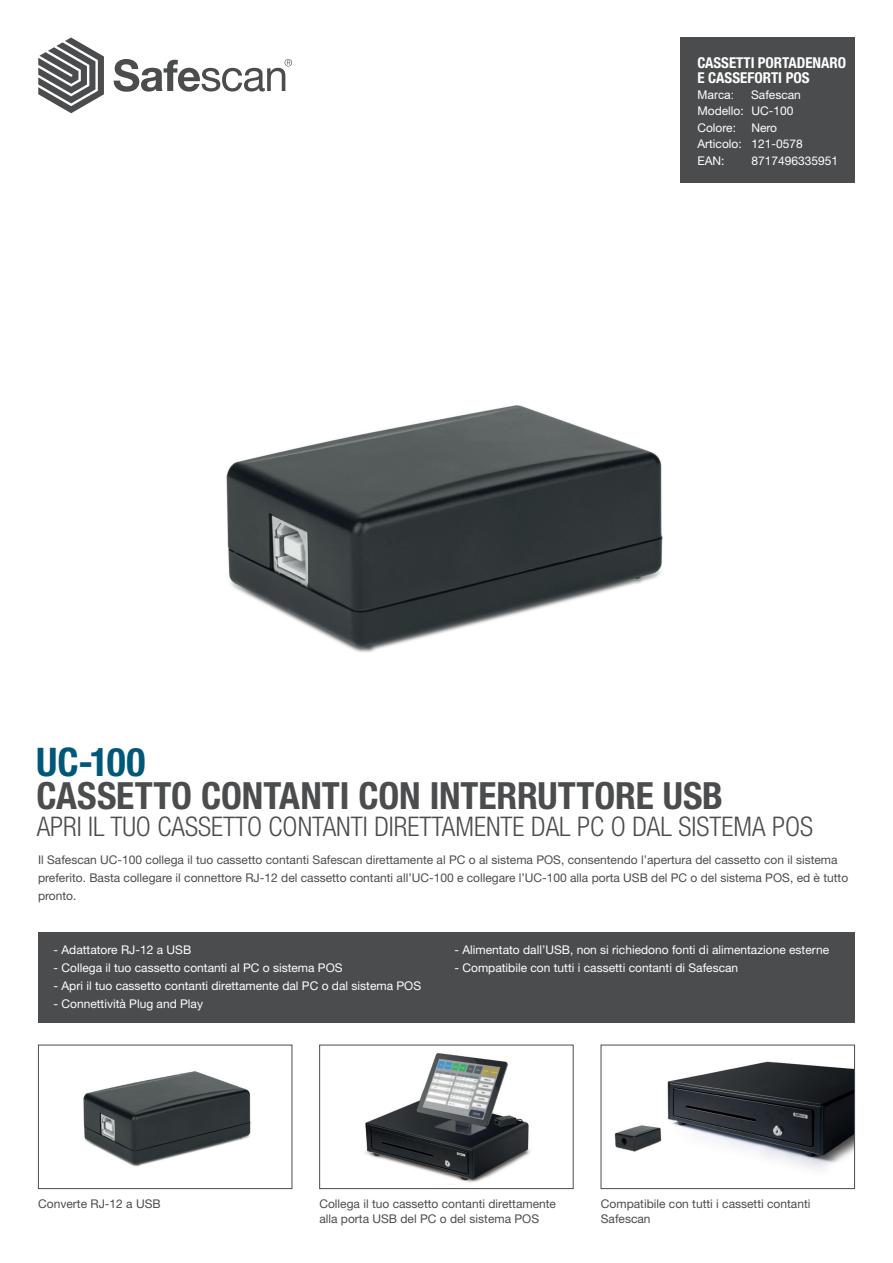
<style>
.page{position:relative;width:893px;height:1263px;background:#fff}
.page>*{position:absolute;margin:0;border:0;box-sizing:border-box;transform-origin:0 0}
.t1{font:700 condensed 39.45px "Helvetica Neue LT Std";color:#005879}
.t2{font:700 condensed 37.5px "Helvetica Neue LT Std";letter-spacing:-.005em;color:#4b4c4d}
.t3{font:300 condensed 27px "Helvetica Neue LT Std";color:#4b4c4d}
.t4{font:700 condensed 15px/15px "Helvetica Neue LT Std";color:#fff}
.t5{font:12px/18px "Helvetica Neue LT Std";color:#4b4c4d}
.t6{font:12px/16.6px "Helvetica Neue LT Std";color:#fff}
.t7{font:12px "Arial";color:#fff}
</style>
<div class="page">
<div style="left:680px;top:37px;width:175px;height:146px;background:#4b4c4d"></div>
<svg style="left:38px;top:37px;width:66px;height:76px"></svg>
<svg style="left:114px;top:59px;width:178px;height:33px"></svg>
<div style="left:38px;top:932px;width:817px;height:91px;background:#4b4c4d"></div>
<img style="left:226px;top:405px;width:437px;height:248px">
<img style="left:365px;top:1053px;width:166px;height:130px">
<div style="left:319px;top:1045px;width:254px;height:144px;border:1px solid #4b4c4d"></div>
<img style="left:614px;top:1061px;width:239px;height:109px">
<div style="left:601px;top:1045px;width:254px;height:144px;border:1px solid #4b4c4d"></div>
<img style="left:83px;top:1071px;width:168px;height:96px">
<div style="left:38px;top:1045px;width:254px;height:144px;border:1px solid #4b4c4d"></div>
<p class="t4" style="left:697px;top:55px;width:150px">CASSETTI PORTADENARO<br>E CASSEFORTI POS</p>
<p class="t7" style="left:697px;top:86px;width:38px">Marca:</p>
<p class="t6" style="left:697px;top:86px;width:105px;text-indent:54px">Safescan<br>Modello: UC-100<br>Colore:</p>
<p class="t6" style="left:697px;top:119px;width:107px;text-indent:54px">Nero<br>Articolo: 121-0578<br>EAN:</p>
<p class="t6" style="left:751px;top:152px;width:88px">8717496335951</p>
<h1 class="t1" style="left:36px;top:738px;width:111px">UC-100</h1>
<h3 class="t3" style="left:37px;top:811px;width:778px">APRI IL TUO CASSETTO CONTANTI DIRETTAMENTE DAL PC O DAL SISTEMA POS</h3>
<h2 class="t2" style="left:36px;top:772px;width:688px">CASSETTO CONTANTI CON INTERRUTTORE USB</h2>
<p class="t5" style="left:38px;top:851px;width:812px">Il Safescan UC-100 collega il tuo cassetto contanti Safescan direttamente al PC o al sistema POS, consentendo l’apertura del cassetto con il sistema preferito. Basta collegare il connettore RJ-12 del cassetto contanti all’UC-100 e collegare l’UC-100 alla porta USB del PC o del sistema POS, ed è tutto pronto.</p>
<p class="t6" style="left:53px;top:941px;width:139px">- Adattatore RJ-12 a USB</p>
<p class="t6" style="left:53px;top:959px;width:291px">- Collega il tuo cassetto contanti al PC o sistema POS</p>
<p class="t6" style="left:53px;top:977px;width:369px">- Apri il tuo cassetto contanti direttamente dal PC o dal sistema POS</p>
<p class="t6" style="left:53px;top:995px;width:151px">- Connettività Plug and Play</p>
<p class="t6" style="left:454px;top:941px;width:376px">- Alimentato dall’USB, non si richiedono fonti di alimentazione esterne</p>
<p class="t6" style="left:454px;top:959px;width:285px">- Compatibile con tutti i cassetti contanti di Safescan</p>
<p class="t5" style="left:38px;top:1195px;width:124px">Converte RJ-12 a USB</p>
<p class="t5" style="left:319px;top:1196px;width:238px;line-height:15px">Collega il tuo cassetto contanti direttamente alla porta USB del PC o del sistema POS</p>
<p class="t5" style="left:601px;top:1196px;width:211px;line-height:15px">Compatibile con tutti i cassetti contanti<br>Safescan</p>
</div>
